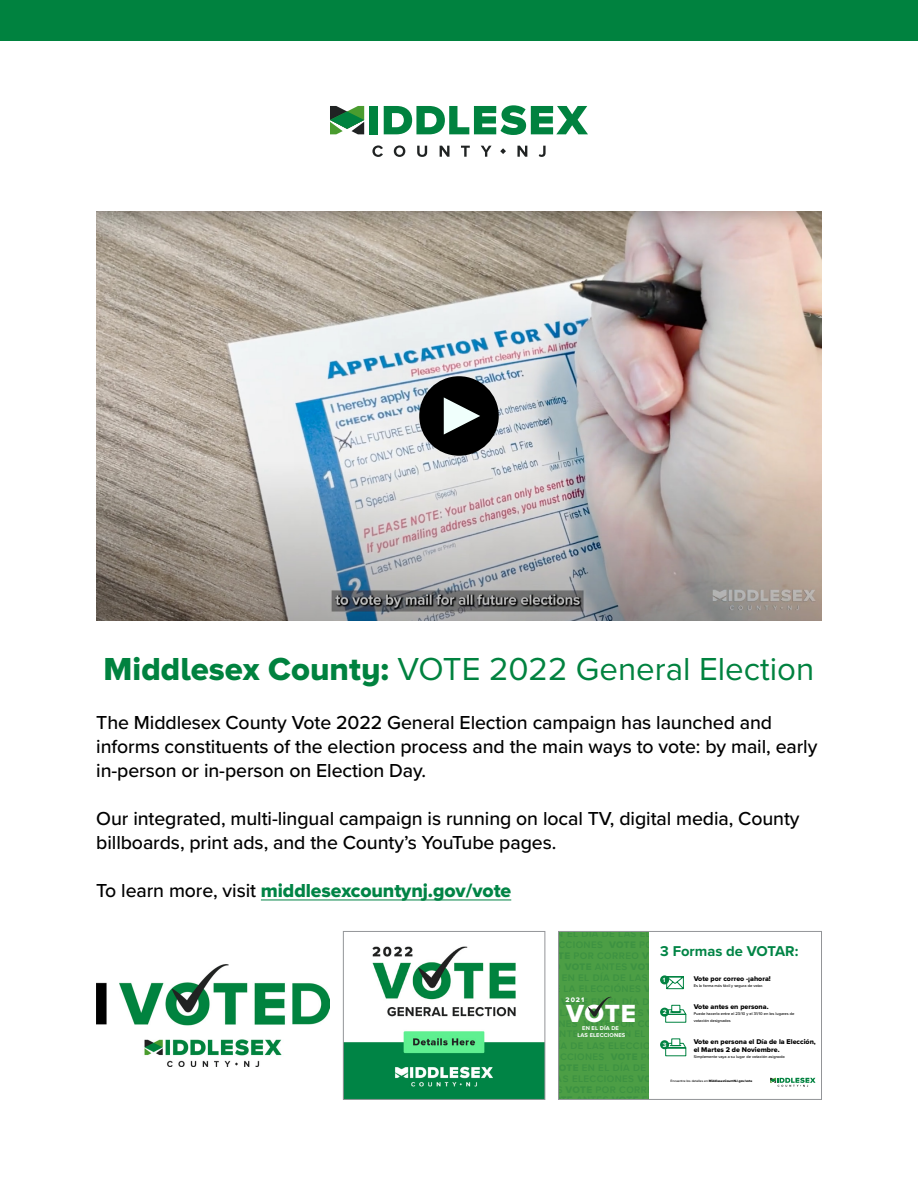
<style>
.page{position:relative;width:918px;height:1188px;background:#fff}
.page>*{position:absolute;margin:0;border:0;box-sizing:border-box;transform-origin:0 0}
.t1{font:33px "Proxima Nova";color:#00823f}
.t2{font:25.65px "Proxima Nova Extrabld";color:#fff}
.t3{font:500 19.5px/24px "Proxima Nova";letter-spacing:-.005em;color:#000}
.t4{font:19.5px "Proxima Nova Extrabld";letter-spacing:-.005em;color:#008445}
.t5{font:700 14.7px "Proxima Nova";color:#008445}
.t6{font:7.05px/8.6px "Proxima Nova Extrabld";color:#000}
.t7{font:6.9px "Proxima Nova Extrabld";color:#fff}
.t8{font:700 6.3px "Proxima Nova";color:#fff}
.t9{font:700 5.7px/6.1px "Proxima Nova";letter-spacing:.02em;color:#fff;text-align:center}
.t10{font:500 4.05px/6.1px "Proxima Nova";color:#000}
.t11{font:3.3px "Proxima Nova Extrabld";color:#000}
.s1{font-family:"Proxima Nova Extrabld"}
.s2{font-family:"Proxima Nova";font-weight:500;color:#000}
.s3{font-family:"Proxima Nova";font-weight:500}
</style>
<div class="page">
<div style="left:0;top:0;width:918px;height:40px;background:#00823f"></div>
<svg style="left:372px;top:145px;width:11px;height:12px"></svg>
<svg style="left:394px;top:145px;width:11px;height:12px"></svg>
<svg style="left:417px;top:146px;width:10px;height:11px"></svg>
<svg style="left:440px;top:146px;width:9px;height:11px"></svg>
<svg style="left:461px;top:146px;width:9px;height:11px"></svg>
<svg style="left:481px;top:146px;width:11px;height:11px"></svg>
<svg style="left:517px;top:146px;width:10px;height:11px"></svg>
<svg style="left:539px;top:146px;width:7px;height:11px"></svg>
<svg style="left:500px;top:148px;width:6px;height:6px"></svg>
<svg style="left:384px;top:105px;width:204px;height:30px"></svg>
<div style="left:370px;top:106px;width:8px;height:28px;background:#00823f"></div>
<svg style="left:330px;top:106px;width:34px;height:28px"></svg>
<img style="left:96px;top:212px;width:726px;height:408px">
<div style="left:559px;top:931px;width:90px;height:168px;background:#4c9e45"></div>
<svg style="left:664px;top:976px;width:20px;height:14px"></svg>
<div style="left:660px;top:975px;width:9px;height:9px;background:#028342;border-radius:50%"></div>
<svg style="left:664px;top:1005px;width:23px;height:18px"></svg>
<div style="left:660px;top:1008px;width:9px;height:9px;background:#028342;border-radius:50%"></div>
<svg style="left:664px;top:1038px;width:23px;height:19px"></svg>
<div style="left:660px;top:1040px;width:9px;height:9px;background:#028342;border-radius:50%"></div>
<svg style="left:770px;top:1078px;width:46px;height:9px"></svg>
<svg style="left:588px;top:997px;width:24px;height:20px"></svg>
<div style="left:558px;top:931px;width:264px;height:169px;border:1px solid #939598"></div>
<div style="left:419px;top:376px;width:80px;height:80px;background:#000;border-radius:50%"></div>
<svg style="left:444px;top:397px;width:36px;height:38px"></svg>
<hr style="left:261px;top:900px;width:250px;height:1px;background:#008445">
<img style="left:96px;top:964px;width:234px;height:102px">
<img style="left:345px;top:946px;width:198px;height:152px">
<div style="left:343px;top:931px;width:202px;height:169px;border:1px solid #939598"></div>
<h1 class="t1" style="left:104px;top:644px;width:712px"><span class="s1">Middlesex County:</span> VOTE 2022 General Election</h1>
<p class="t3" style="left:96px;top:710px;width:723px">The Middlesex County Vote 2022 General Election campaign has launched and informs constituents of the election process and the main ways to vote: by mail, early in-person or in-person on Election Day.</p>
<p class="t3" style="left:96px;top:806px;width:705px">Our integrated, multi-lingual campaign is running on local TV, digital media, County billboards, print ads, and the County’s YouTube pages.</p>
<p class="t4" style="left:96px;top:880px;width:416px"><span class="s2">To learn more, visit</span> middlesexcountynj.gov/vote</p>
<p class="t7" style="left:566px;top:994px;width:20px">2021</p>
<h2 class="t2" style="left:566px;top:994px;width:71px">VOTE</h2>
<p class="t9" style="left:577px;top:1025px;width:49px">EN EL DÍA DE<br>LAS ELECCIONES</p>
<p class="t5" style="left:660px;top:940px;width:140px">3 Formas de VOTAR:</p>
<p class="t6" style="left:694px;top:974px;width:79px">Vote por correo -¡ahora!</p>
<p class="t10" style="left:694px;top:983px;width:71px">Es la forma más fácil y segura de votar.</p>
<p class="t6" style="left:694px;top:1003px;width:76px">Vote antes en persona.</p>
<p class="t10" style="left:694px;top:1011px;width:102px">Puede hacerlo entre el 23/10 y el 31/10 en los lugares de votación designados</p>
<p class="t6" style="left:694px;top:1037px;width:124px">Vote en persona el Día de la Elección, el Martes 2 de Noviembre.</p>
<p class="t10" style="left:694px;top:1054px;width:93px">Simplemente vaya a su lugar de votación asignado</p>
<p class="t8" style="left:663px;top:975px;width:4px">1</p>
<p class="t8" style="left:663px;top:1007px;width:5px">2</p>
<p class="t8" style="left:663px;top:1040px;width:5px">3</p>
<p class="t11" style="left:671px;top:1079px;width:83px"><span class="s3">Encuentre los detalles en</span> MiddlesexCountNJ.gov/vote</p>
</div>
